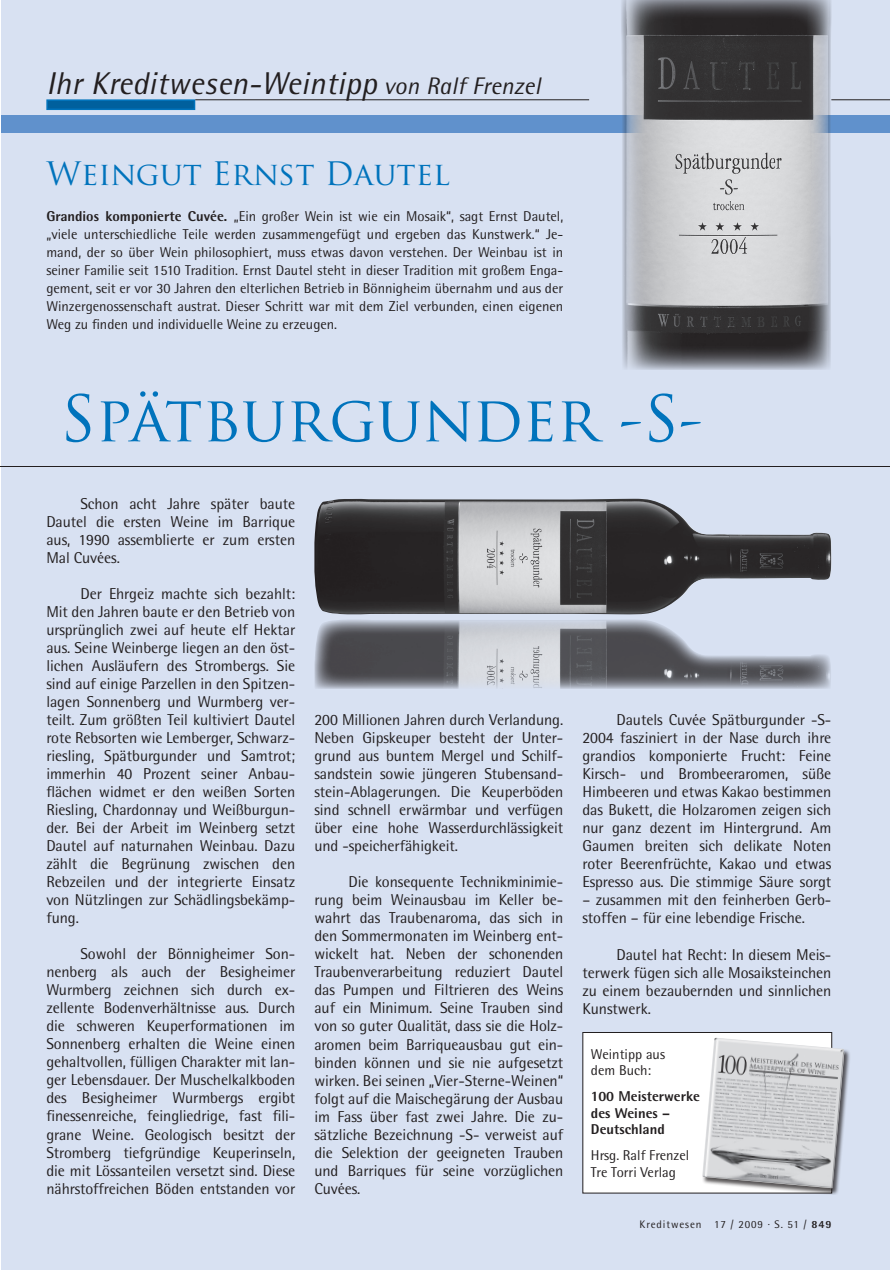
<style>
.page{position:relative;width:890px;height:1270px;background:#fff}
.page>*{position:absolute;margin:0;border:0;box-sizing:border-box;transform-origin:0 0}
.t1{font:62.25px "Trajan Pro";color:#0073bc}
.t2{font:italic 31.5px "Rotis Semi Sans";letter-spacing:.01em;color:#231f20}
.t3{font:31.5px "Trajan Pro";color:#0073bc}
.t4{font:15.75px/18px "Rotis Semi Sans";letter-spacing:-.005em;color:#231f20;text-align:justify}
.t5{font:14.25px/18px "Rotis Semi Sans";color:#231f20}
.t6{font:800 14.25px/16.8px "Rotis Semi Sans";color:#231f20}
.t7{font:10.95px "Rotis Semi Sans";letter-spacing:.08em;color:#231f20}
.s1{font-size:24px}
.s2{font-weight:800}
</style>
<div class="page">
<div style="left:2px;top:0;width:887px;height:1269px;background:#d8e1f2"></div>
<div style="left:2px;top:115px;width:887px;height:17px;background:#6091cc"></div>
<div style="left:46px;top:99px;width:149px;height:11px;background:#00609d;border:2px solid #0073bc"></div>
<hr style="left:195px;top:99px;width:394px;height:1px;background:#231f20">
<hr style="left:831px;top:99px;width:58px;height:1px;background:#231f20">
<hr style="left:0;top:466px;width:889px;height:1px;background:#231f20">
<div style="left:582px;top:1032px;width:249px;height:160px;background:#fff"></div>
<div style="left:582px;top:1032px;width:250px;height:161px;border:1px solid #231f20"></div>
<div style="left:701px;top:1037px;width:150px;height:157px;background:#231f20;opacity:.75"></div>
<img style="left:702px;top:1037px;width:142px;height:151px">
<img style="left:314px;top:498px;width:517px;height:116px">
<img style="left:314px;top:619px;width:517px;height:70px">
<img style="left:620px;top:0;width:211px;height:370px">
<h2 class="t2" style="left:46px;top:64px;width:495px">Ihr Kreditwesen-Weintipp <span class="s1">von Ralf Frenzel</span></h2>
<h2 class="t3" style="left:46px;top:154px;width:405px">Weingut Ernst Dautel</h2>
<p class="t5" style="left:46px;top:207px;width:518px;text-align:justify"><span class="s2">Grandios komponierte Cuvée.</span> „Ein großer Wein ist wie ein Mosaik“, sagt Ernst Dautel, „viele unterschiedliche Teile werden zusammengefügt und ergeben das Kunstwerk.“ Je&shy;mand, der so über Wein philosophiert, muss etwas davon verstehen. Der Weinbau ist in seiner Familie seit 1510 Tradition. Ernst Dautel steht in dieser Tradition mit großem Enga&shy;gement, seit er vor 30 Jahren den elterlichen Betrieb in Bönnigheim übernahm und aus der Winzergenossenschaft austrat. Dieser Schritt war mit dem Ziel verbunden, einen eigenen Weg zu finden und individuelle Weine zu erzeugen.</p>
<h1 class="t1" style="left:60px;top:379px;width:644px">Spätburgunder -S-</h1>
<p class="t4" style="left:46px;top:494px;width:250px;text-indent:34px">Schon acht Jahre später baute Dautel die ersten Weine im Barrique aus, 1990 assemblierte er zum ersten Mal Cuvées.</p>
<p class="t4" style="left:46px;top:584px;width:250px;text-indent:34px">Der Ehrgeiz machte sich bezahlt:<br>Mit den Jahren baute er den Betrieb von ursprünglich zwei auf heute elf Hektar aus. Seine Weinberge liegen an den öst&shy;lichen Ausläufern des Strombergs. Sie sind auf einige Parzellen in den Spitzen&shy;lagen Sonnenberg und Wurmberg ver&shy;teilt. Zum größten Teil kultiviert Dautel rote Rebsorten wie Lemberger, Schwarz&shy;riesling, Spätburgunder und Samtrot; immerhin 40 Prozent seiner Anbau&shy;flächen widmet er den weißen Sorten Riesling, Chardonnay und Weißburgun&shy;der. Bei der Arbeit im Weinberg setzt Dautel auf naturnahen Weinbau. Dazu zählt die Begrünung zwischen den Rebzeilen und der integrierte Einsatz von Nützlingen zur Schädlingsbekämp&shy;fung.</p>
<p class="t4" style="left:46px;top:944px;width:250px;text-indent:34px">Sowohl der Bönnigheimer Son&shy;nenberg als auch der Besigheimer Wurmberg zeichnen sich durch ex&shy;zellente Bodenverhältnisse aus. Durch die schweren Keuperformationen im Sonnenberg erhalten die Weine einen gehaltvollen, fülligen Charakter mit lan&shy;ger Lebensdauer. Der Muschelkalkboden des Besigheimer Wurmbergs ergibt finessenreiche, feingliedrige, fast fili&shy;grane Weine. Geologisch besitzt der Stromberg tiefgründige Keuperinseln, die mit Lössanteilen versetzt sind. Diese nährstoffreichen Böden entstanden vor</p>
<p class="t4" style="left:314px;top:710px;width:250px">200 Millionen Jahren durch Verlandung.<br>Neben Gipskeuper besteht der Unter&shy;grund aus buntem Mergel und Schilf&shy;sandstein sowie jüngeren Stubensand&shy;stein-Ablagerungen. Die Keuperböden sind schnell erwärmbar und verfügen über eine hohe Wasserdurchlässigkeit und -speicherfähigkeit.</p>
<p class="t4" style="left:314px;top:872px;width:250px;text-indent:34px">Die konsequente Technikminimie&shy;rung beim Weinausbau im Keller be&shy;wahrt das Traubenaroma, das sich in den Sommermonaten im Weinberg ent&shy;wickelt hat. Neben der schonenden Traubenverarbeitung reduziert Dautel das Pumpen und Filtrieren des Weins auf ein Minimum. Seine Trauben sind von so guter Qualität, dass sie die Holz&shy;aromen beim Barriqueausbau gut ein&shy;binden können und sie nie aufgesetzt wirken. Bei seinen „Vier-Sterne-Weinen“ folgt auf die Maischegärung der Ausbau im Fass über fast zwei Jahre. Die zu&shy;sätzliche Bezeichnung -S- verweist auf die Selektion der geeigneten Trauben und Barriques für seine vorzüglichen Cuvées.</p>
<p class="t4" style="left:582px;top:710px;width:250px;text-indent:34px">Dautels Cuvée Spätburgunder -S-2004 fasziniert in der Nase durch ihre grandios komponierte Frucht: Feine Kirsch- und Brombeeraromen, süße Himbeeren und etwas Kakao bestimmen das Bukett, die Holzaromen zeigen sich nur ganz dezent im Hintergrund. Am Gaumen breiten sich delikate Noten roter Beerenfrüchte, Kakao und etwas Espresso aus. Die stimmige Säure sorgt</p>
<p class="t4" style="left:582px;top:890px;width:250px">– zusammen mit den feinherben Gerb&shy;stoffen – für eine lebendige Frische.</p>
<p class="t4" style="left:582px;top:944px;width:250px;text-indent:34px">Dautel hat Recht: In diesem Meis&shy;terwerk fügen sich alle Mosaiksteinchen zu einem bezaubernden und sinnlichen Kunstwerk.</p>
<p class="t5" style="left:591px;top:1045px;width:76px;line-height:16.8px">Weintipp aus dem Buch:</p>
<p class="t6" style="left:591px;top:1087px;width:111px">100 Meisterwerke des Weines –<br>Deutschland</p>
<p class="t5" style="left:591px;top:1146px;width:100px;line-height:16.8px">Hrsg. Ralf Frenzel<br>Tre Torri Verlag</p>
<p class="t7" style="left:639px;top:1217px;width:193px">Kreditwesen 17 / 2009 · S. 51 / <span class="s2">849</span></p>
</div>
